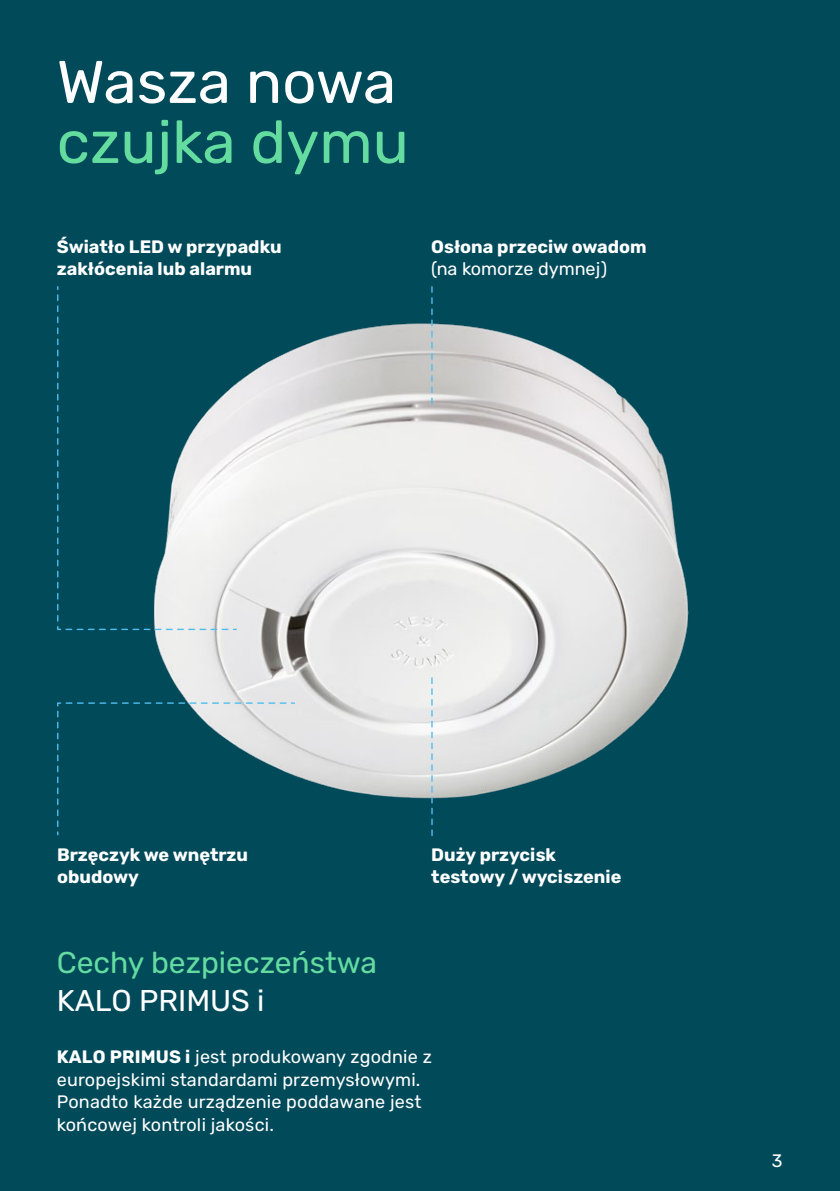
<style>
.page{position:relative;width:840px;height:1191px;background:#fff}
.page>*{position:absolute;margin:0;border:0;box-sizing:border-box;transform-origin:0 0}
.t1{font:60px "Rubik KALO Regular";color:#64dca0}
.t2{font:60px "Rubik KALO Regular";color:#fff}
.t3{font:30px "Rubik KALO Regular";color:#64dca0}
.t4{font:30px "Rubik KALO Regular";color:#fff}
.t5{font:18px/22.4px "Rubik KALO Regular";letter-spacing:.01em;color:#fff}
.t6{font:18px/22.4px "Rubik KALO Bold";color:#fff}
.s1{font-family:"Rubik KALO Bold"}
</style>
<div class="page">
<div style="left:0;top:0;width:839px;height:1191px;background:#004a5a"></div>
<img style="left:154px;top:320px;width:535px;height:495px">
<svg style="left:57px;top:286px;width:180px;height:345px"></svg>
<svg style="left:431px;top:287px;width:1px;height:117px"></svg>
<svg style="left:57px;top:701px;width:238px;height:135px"></svg>
<svg style="left:431px;top:678px;width:1px;height:157px"></svg>
<h1 class="t2" style="left:57px;top:48px;width:341px">Wasza nowa</h1>
<h1 class="t1" style="left:57px;top:108px;width:353px">czujka dymu</h1>
<p class="t6" style="left:57px;top:236px;width:226px">Światło LED w przypadku zakłócenia lub alarmu</p>
<p class="t6" style="left:431px;top:236px;width:217px">Osłona przeciw owadom</p>
<p class="t5" style="left:431px;top:258px;width:177px">(na komorze dymnej)</p>
<p class="t6" style="left:57px;top:843px;width:192px">Brzęczyk we wnętrzu obudowy</p>
<p class="t6" style="left:431px;top:843px;width:192px">Duży przycisk testowy / wyciszenie</p>
<h2 class="t3" style="left:57px;top:945px;width:321px">Cechy bezpieczeństwa</h2>
<h2 class="t4" style="left:57px;top:983px;width:209px">KALO PRIMUS i</h2>
<p class="t5" style="left:57px;top:1046px;width:376px"><span class="s1">KALO PRIMUS i</span> jest produkowany zgodnie z europejskimi standardami przemysłowymi.<br>Ponadto każde urządzenie poddawane jest końcowej kontroli jakości.</p>
<p class="t5" style="left:770px;top:1150px;width:13px">3</p>
</div>
